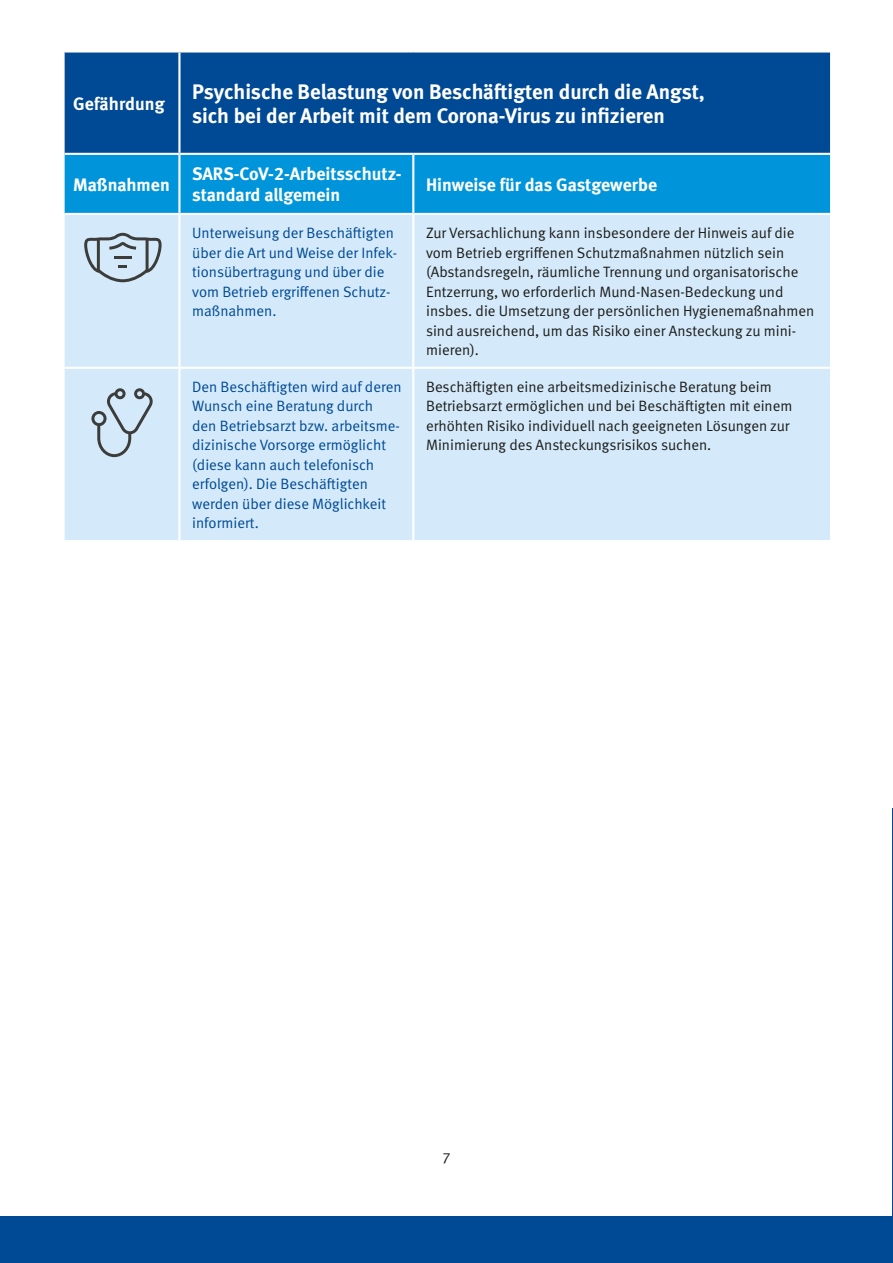
<style>
.page{position:relative;width:893px;height:1263px;background:#fff}
.page>*{position:absolute;margin:0;border:0;box-sizing:border-box;transform-origin:0 0}
.Tabelle_fett_weiß{font:700 21px/24px "DGUV Meta";color:#fff}
.Tabelle_regular{font:700 18px/21px "DGUV Meta";color:#fff}
.Tabelle_fett_weiß-2{font:700 18px "DGUV Meta";letter-spacing:.01em;color:#fff}
.Tabelle_regular-2{font:15px/19.5px "DGUV Meta";color:#1d1d1b}
.Tabelle_regular-3{font:15px/19.5px "DGUV Meta";color:#004994}
</style>
<div class="page">
<div style="left:0;top:1216px;width:893px;height:47px;background:#004994"></div>
<div style="left:65px;top:53px;width:765px;height:100px;background:#004994"></div>
<div style="left:65px;top:155px;width:765px;height:58px;background:#0095db"></div>
<div style="left:65px;top:215px;width:765px;height:325px;background:#d4eafa"></div>
<hr style="left:178px;top:53px;width:2px;height:100px;background:#fff">
<hr style="left:178px;top:155px;width:2px;height:58px;background:#fff">
<hr style="left:412px;top:155px;width:2px;height:58px;background:#fff">
<hr style="left:178px;top:215px;width:2px;height:152px;background:#fff">
<hr style="left:412px;top:215px;width:2px;height:152px;background:#fff">
<hr style="left:65px;top:367px;width:114px;height:2px;background:#fff">
<hr style="left:179px;top:367px;width:234px;height:2px;background:#fff">
<hr style="left:178px;top:369px;width:2px;height:171px;background:#fff">
<hr style="left:413px;top:367px;width:417px;height:2px;background:#fff">
<hr style="left:412px;top:369px;width:2px;height:171px;background:#fff">
<hr style="left:892px;top:808px;width:1px;height:455px;background:#004994">
<svg style="left:91px;top:388px;width:62px;height:69px"></svg>
<svg style="left:84px;top:233px;width:78px;height:49px"></svg>
<p class="Tabelle_fett_weiß-2" style="left:73px;top:93px;width:93px">Gefährdung</p>
<p class="Tabelle_fett_weiß" style="left:192px;top:80px;width:514px">Psychische Belastung von Beschäftigten durch die Angst, sich bei der Arbeit mit dem Corona-Virus zu infizieren</p>
<p class="Tabelle_regular" style="left:73px;top:174px;width:98px">Maßnahmen</p>
<p class="Tabelle_regular" style="left:192px;top:164px;width:211px">SARS-CoV-2-Arbeitsschutz&shy;standard allgemein</p>
<p class="Tabelle_regular" style="left:426px;top:174px;width:233px">Hinweise für das Gastgewerbe</p>
<p class="Tabelle_regular-3" style="left:192px;top:223px;width:206px">Unterweisung der Beschäftigten über die Art und Weise der Infek&shy;tionsübertragung und über die vom Betrieb ergriffenen Schutz&shy;maßnahmen.</p>
<p class="Tabelle_regular-2" style="left:426px;top:223px;width:390px">Zur Versachlichung kann insbesondere der Hinweis auf die vom Betrieb ergriffenen Schutzmaßnahmen nützlich sein (Abstandsregeln, räumliche Trennung und organisatorische Entzerrung, wo erforderlich Mund-Nasen-Bedeckung und insbes. die Umsetzung der persönlichen Hygienemaßnahmen sind ausreichend, um das Risiko einer Ansteckung zu mini&shy;mieren).</p>
<p class="Tabelle_regular-3" style="left:192px;top:377px;width:211px">Den Beschäftigten wird auf deren<br>Wunsch eine Beratung durch<br>den Betriebsarzt bzw. arbeitsme&shy;dizinische Vorsorge ermöglicht (diese kann auch telefonisch erfolgen). Die Beschäftigten werden über diese Möglichkeit informiert.</p>
<p class="Tabelle_regular-2" style="left:426px;top:377px;width:368px">Beschäftigten eine arbeitsmedizinische Beratung beim Betriebsarzt ermöglichen und bei Beschäftigten mit einem erhöhten Risiko individuell nach geeigneten Lösungen zur Minimierung des Ansteckungsrisikos suchen.</p>
<p class="Tabelle_regular-2" style="left:443px;top:1149px;width:9px">7</p>
</div>
